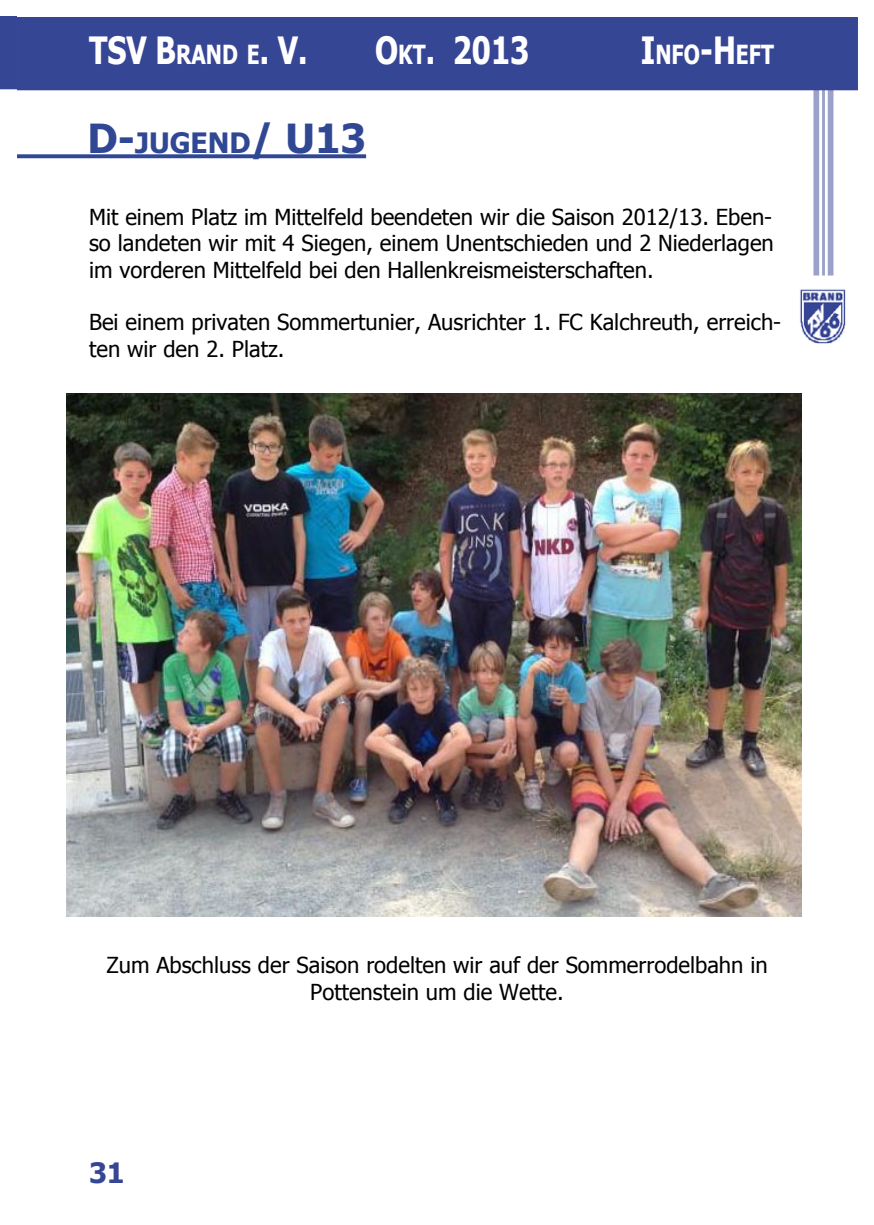
<style>
.page{position:relative;width:874px;height:1225px;background:#fff}
.page>*{position:absolute;margin:0;border:0;box-sizing:border-box;transform-origin:0 0}
.t1{font:700 40px "Tahoma";color:#304794}
.t2{font:700 37.6px "Tahoma";color:#fff;scale:.8 1}
.t3{font:700 28px "Tahoma";color:#354694}
.t4{font:700 26.2px "Tahoma";color:#fff;scale:.8 1}
.t5{font:22px/26.4px "Tahoma";color:#000;text-align:justify}
.s1{font-size:26.2px}
.s2{font-size:37.6px}
.s3{font-size:28px}
</style>
<div class="page">
<svg style="left:0;top:16px;width:17px;height:73px"></svg>
<div style="left:18px;top:18px;width:838px;height:71px;background:#354694"></div>
<div style="left:17px;top:17px;width:840px;height:73px;border:2px solid #374694"></div>
<div style="left:827px;top:83px;width:6px;height:192px;background:#9ba2c9"></div>
<hr style="left:821px;top:83px;width:3px;height:192px;background:#374694">
<div style="left:813px;top:83px;width:5px;height:192px;background:#9ba2c9"></div>
<img style="left:800px;top:289px;width:46px;height:55px">
<svg style="left:17px;top:154px;width:349px;height:4px"></svg>
<img style="left:66px;top:393px;width:734px;height:523px">
<h2 class="t2" style="left:89px;top:24px;width:274px">TSV B<span class="s1">RAND E</span>. V.</h2>
<h2 class="t2" style="left:375px;top:24px;width:194px">O<span class="s1">KT</span>. 2013</h2>
<p class="t4" style="left:640px;top:37px;width:168px"><span class="s2">I</span>NFO<span class="s2">-H</span>EFT</p>
<h1 class="t1" style="left:87px;top:111px;width:280px">D-<span class="s3">JUGEND</span>/ U13</h1>
<p class="t5" style="left:89px;top:205px;width:686px">Mit einem Platz im Mittelfeld beendeten wir die Saison 2012/13. Eben&shy;so landeten wir mit 4 Siegen, einem Unentschieden und 2 Niederlagen im vorderen Mittelfeld bei den Hallenkreismeisterschaften.</p>
<p class="t5" style="left:89px;top:310px;width:693px">Bei einem privaten Sommertunier, Ausrichter 1. FC Kalchreuth, erreich&shy;ten wir den 2. Platz.</p>
<p class="t5" style="left:106px;top:953px;width:662px;text-align:center">Zum Abschluss der Saison rodelten wir auf der Sommerrodelbahn in<br>Pottenstein um die Wette.</p>
<p class="t3" style="left:89px;top:1152px;width:37px">31</p>
</div>
